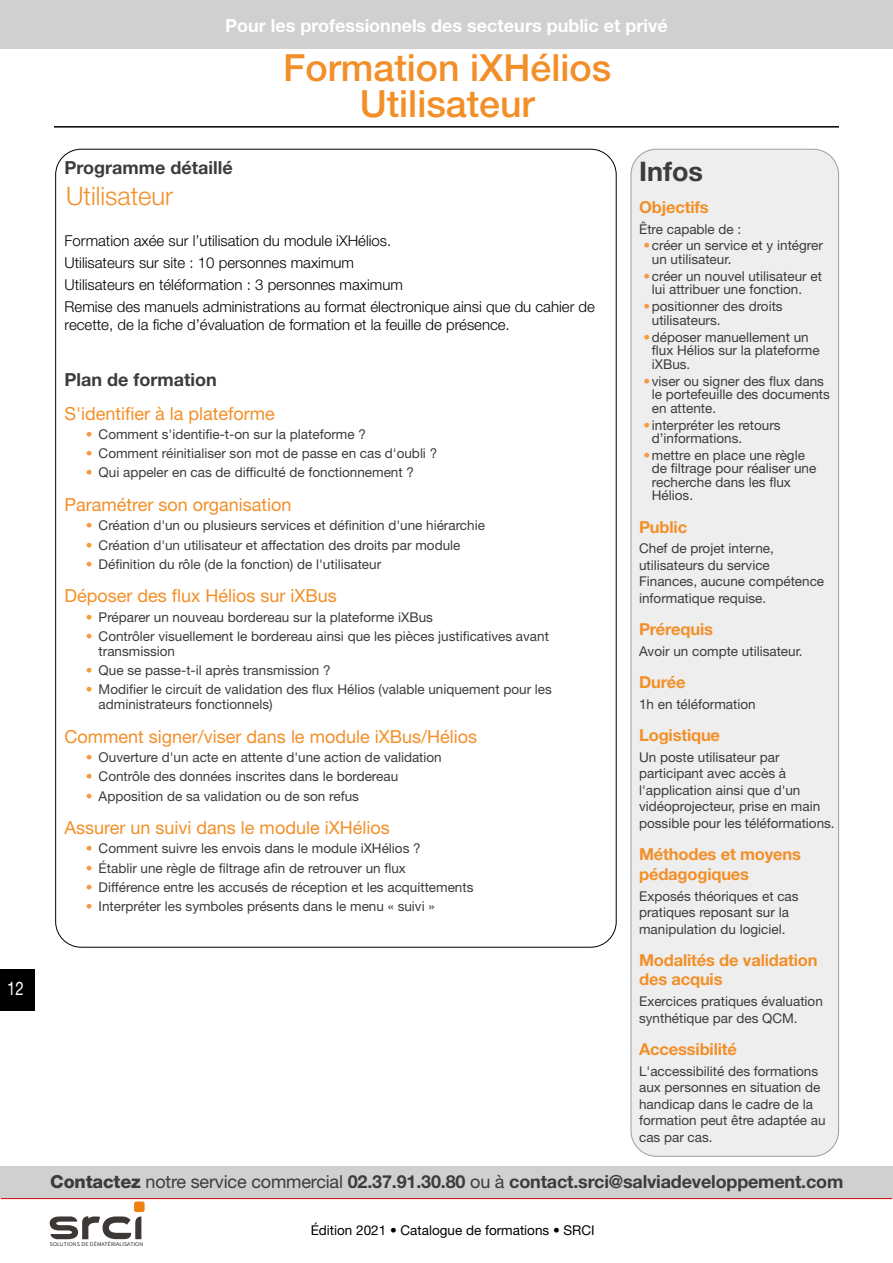
<style>
.page{position:relative;width:893px;height:1263px;background:#fff}
.page>*{position:absolute;margin:0;border:0;box-sizing:border-box;transform-origin:0 0}
.t1{font:500 37.5px/36px "Helvetica Neue LT Pro";color:#f38f28;text-align:center}
.t2{font:700 27px "Helvetica Neue LT Pro";color:#3c3c3b}
.t3{font:300 25.5px "Helvetica Neue LT Pro";color:#f38f28}
.t4{font:18.75px "Helvetica Neue LT Pro";color:#fff;scale:.8 1}
.t5{font:18px "Helvetica Neue LT Pro";color:#f38f28}
.t6{font:700 18px "Helvetica Neue LT Pro";letter-spacing:-.01em;color:#3c3c3b}
.t7{font:700 18px "Helvetica Neue LT Pro";color:#fff}
.t8{font:700 16.5px/19.5px "Helvetica Neue LT Pro";letter-spacing:-.01em;color:#f38f28}
.t9{font:300 15px/22.2px "Helvetica Neue LT Pro";color:#000}
.t10{font:13.5px/16.5px "Helvetica Neue LT Pro";color:#3c3c3b}
.t11{font:13.5px "Helvetica Neue LT Pro";color:#000}
.t12{font:300 5.55px "Source Sans Pro";letter-spacing:.025em;color:#3d3836;scale:1.07 1}
.s1{color:#f59b3f}
.s2{font-weight:800}
.s3{font-weight:400}
</style>
<div class="page">
<svg style="left:0;top:969px;width:35px;height:41px"></svg>
<svg style="left:1px;top:1199px;width:890px;height:41px"></svg>
<div style="left:0;top:0;width:893px;height:49px;background:#d0d0d0"></div>
<div style="left:134px;top:1201px;width:11px;height:11px;background:#ee8014;border-radius:2px"></div>
<svg style="left:50px;top:1216px;width:91px;height:23px"></svg>
<hr style="left:1px;top:1197px;width:891px;height:2px;background:#ce1d1a">
<hr style="left:54px;top:126px;width:785px;height:2px;background:#000">
<div style="left:631px;top:149px;width:208px;height:1007px;background:#eee;border-radius:26px"></div>
<div style="left:631px;top:149px;width:208px;height:1008px;border:1px solid #9d9d9c;border-radius:26px"></div>
<div style="left:1px;top:1166px;width:892px;height:31px;background:#d0d0d0"></div>
<h3 class="t4" style="left:7px;top:976px;width:22px">12</h3>
<h3 class="t7" style="left:225px;top:14px;width:444px">Pour les professionnels des secteurs public et privé</h3>
<h1 class="t1" style="left:283px;top:49px;width:329px">Formation iXHélios<br>Utilisateur</h1>
<h3 class="t6" style="left:65px;top:157px;width:170px">Programme détaillé</h3>
<h2 class="t2" style="left:639px;top:154px;width:65px">Infos</h2>
<p class="t8" style="left:639px;top:197px;width:71px">Objectifs</p>
<p class="t10" style="left:639px;top:220px;width:104px">Être capable de :</p>
<p class="t10" style="left:652px;top:239px;width:173px;line-height:13.5px;text-indent:-9px"><span class="s1">•</span>créer un service et y intégrer un utilisateur.</p>
<p class="t10" style="left:652px;top:269px;width:172px;line-height:13.5px;text-indent:-9px"><span class="s1">•</span>créer un nouvel utilisateur et lui attribuer une fonction.</p>
<p class="t10" style="left:652px;top:299px;width:132px;line-height:13.5px;text-indent:-9px"><span class="s1">•</span>positionner des droits utilisateurs.</p>
<p class="t10" style="left:652px;top:330px;width:169px;line-height:13.5px;text-indent:-9px"><span class="s1">•</span>déposer manuellement un flux Hélios sur la plateforme iXBus.</p>
<p class="t10" style="left:652px;top:374px;width:180px;line-height:13.5px;text-indent:-9px"><span class="s1">•</span> viser ou signer des flux dans le portefeuille des documents en attente.</p>
<p class="t10" style="left:652px;top:418px;width:130px;line-height:13.5px;text-indent:-9px"><span class="s1">•</span> interpréter les retours d’informations.</p>
<p class="t10" style="left:652px;top:448px;width:166px;line-height:13.5px;text-indent:-9px"><span class="s1">•</span>mettre en place une règle de filtrage pour réaliser une recherche dans les flux<br>Hélios.</p>
<p class="t8" style="left:639px;top:517px;width:50px">Public</p>
<p class="t10" style="left:639px;top:540px;width:187px">Chef de projet interne, utilisateurs du service<br>Finances, aucune compétence informatique requise.</p>
<p class="t8" style="left:639px;top:619px;width:75px">Prérequis</p>
<p class="t10" style="left:639px;top:642px;width:165px">Avoir un compte utilisateur.</p>
<p class="t8" style="left:639px;top:672px;width:48px">Durée</p>
<p class="t10" style="left:639px;top:696px;width:118px">1h en téléformation</p>
<p class="t8" style="left:639px;top:725px;width:82px">Logistique</p>
<p class="t10" style="left:639px;top:749px;width:197px">Un poste utilisateur par participant avec accès à l'application ainsi que d'un vidéoprojecteur, prise en main possible pour les téléformations.</p>
<p class="t8" style="left:639px;top:844px;width:163px">Méthodes et moyens pédagogiques</p>
<p class="t10" style="left:639px;top:887px;width:161px">Exposés théoriques et cas pratiques reposant sur la manipulation du logiciel.</p>
<p class="t8" style="left:639px;top:950px;width:180px">Modalités de validation des acquis</p>
<p class="t10" style="left:639px;top:993px;width:185px">Exercices pratiques évaluation synthétique par des QCM.</p>
<p class="t8" style="left:639px;top:1039px;width:99px">Accessibilité</p>
<p class="t10" style="left:639px;top:1062px;width:188px">L'accessibilité des formations aux personnes en situation de handicap dans le cadre de la formation peut être adaptée au cas par cas.</p>
<h3 class="t3" style="left:66px;top:181px;width:109px">Utilisateur</h3>
<p class="t9" style="left:65px;top:229px;width:532px">Formation axée sur l’utilisation du module iXHélios.<br>Utilisateurs sur site : 10 personnes maximum<br>Utilisateurs en téléformation : 3 personnes maximum<br>Remise des manuels administrations au format électronique ainsi que du cahier de</p>
<p class="t9" style="left:65px;top:314px;width:447px">recette, de la fiche d’évaluation de formation et la feuille de présence.</p>
<h3 class="t6" style="left:65px;top:368px;width:154px">Plan de formation</h3>
<h3 class="t5" style="left:65px;top:402px;width:212px">S'identifier à la plateforme</h3>
<p class="t10" style="left:86px;top:426px;width:282px"><span class="s1">•</span> Comment s'identifie-t-on sur la plateforme ?</p>
<p class="t10" style="left:86px;top:445px;width:353px"><span class="s1">•</span> Comment réinitialiser son mot de passe en cas d'oubli ?</p>
<p class="t10" style="left:86px;top:464px;width:330px"><span class="s1">•</span> Qui appeler en cas de difficulté de fonctionnement ?</p>
<h3 class="t5" style="left:65px;top:493px;width:228px">Paramétrer son organisation</h3>
<p class="t10" style="left:86px;top:517px;width:401px"><span class="s1">•</span> Création d'un ou plusieurs services et définition d'une hiérarchie</p>
<p class="t10" style="left:86px;top:536px;width:376px"><span class="s1">•</span> Création d'un utilisateur et affectation des droits par module</p>
<p class="t10" style="left:86px;top:555px;width:297px"><span class="s1">•</span> Définition du rôle (de la fonction) de l'utilisateur</p>
<h3 class="t5" style="left:65px;top:585px;width:274px">Déposer des flux Hélios sur iXBus</h3>
<p class="t10" style="left:86px;top:608px;width:349px"><span class="s1">•</span> Préparer un nouveau bordereau sur la plateforme iXBus</p>
<p class="t10" style="left:99px;top:628px;width:452px;line-height:15px;text-indent:-13px"><span class="s1">•</span> Contrôler visuellement le bordereau ainsi que les pièces justificatives avant transmission</p>
<p class="t10" style="left:86px;top:662px;width:246px"><span class="s1">•</span> Que se passe-t-il après transmission ?</p>
<p class="t10" style="left:99px;top:682px;width:455px;line-height:15px;text-indent:-13px"><span class="s1">•</span> Modifier le circuit de validation des flux Hélios (valable uniquement pour les administrateurs fonctionnels)</p>
<h3 class="t5" style="left:65px;top:725px;width:414px">Comment signer/viser dans le module iXBus/Hélios</h3>
<p class="t10" style="left:86px;top:749px;width:357px"><span class="s1">•</span> Ouverture d'un acte en attente d'une action de validation</p>
<p class="t10" style="left:86px;top:768px;width:314px"><span class="s1">•</span> Contrôle des données inscrites dans le bordereau</p>
<p class="t10" style="left:86px;top:787px;width:275px"><span class="s1">•</span> Apposition de sa validation ou de son refus</p>
<h3 class="t5" style="left:65px;top:816px;width:327px">Assurer un suivi dans le module iXHélios</h3>
<p class="t10" style="left:86px;top:840px;width:336px"><span class="s1">•</span> Comment suivre les envois dans le module iXHélios ?</p>
<p class="t10" style="left:86px;top:859px;width:322px"><span class="s1">•</span> Établir une règle de filtrage afin de retrouver un flux</p>
<p class="t10" style="left:86px;top:878px;width:389px"><span class="s1">•</span> Différence entre les accusés de réception et les acquittements</p>
<p class="t10" style="left:86px;top:898px;width:350px"><span class="s1">•</span> Interpréter les symboles présents dans le menu « suivi »</p>
<h3 class="t6" style="left:50px;top:1170px;width:794px"><span class="s2">Contactez</span> <span class="s3">notre service commercial</span> 02.37.91.30.80 <span class="s3">ou à</span> contact.srci@salviadeveloppement.com</h3>
<p class="t12" style="left:50px;top:1240px;width:89px">SOLUTIONS DE DÉMATÉRIALISATION</p>
<p class="t11" style="left:311px;top:1221px;width:286px">Édition 2021 • Catalogue de formations • SRCI</p>
</div>
